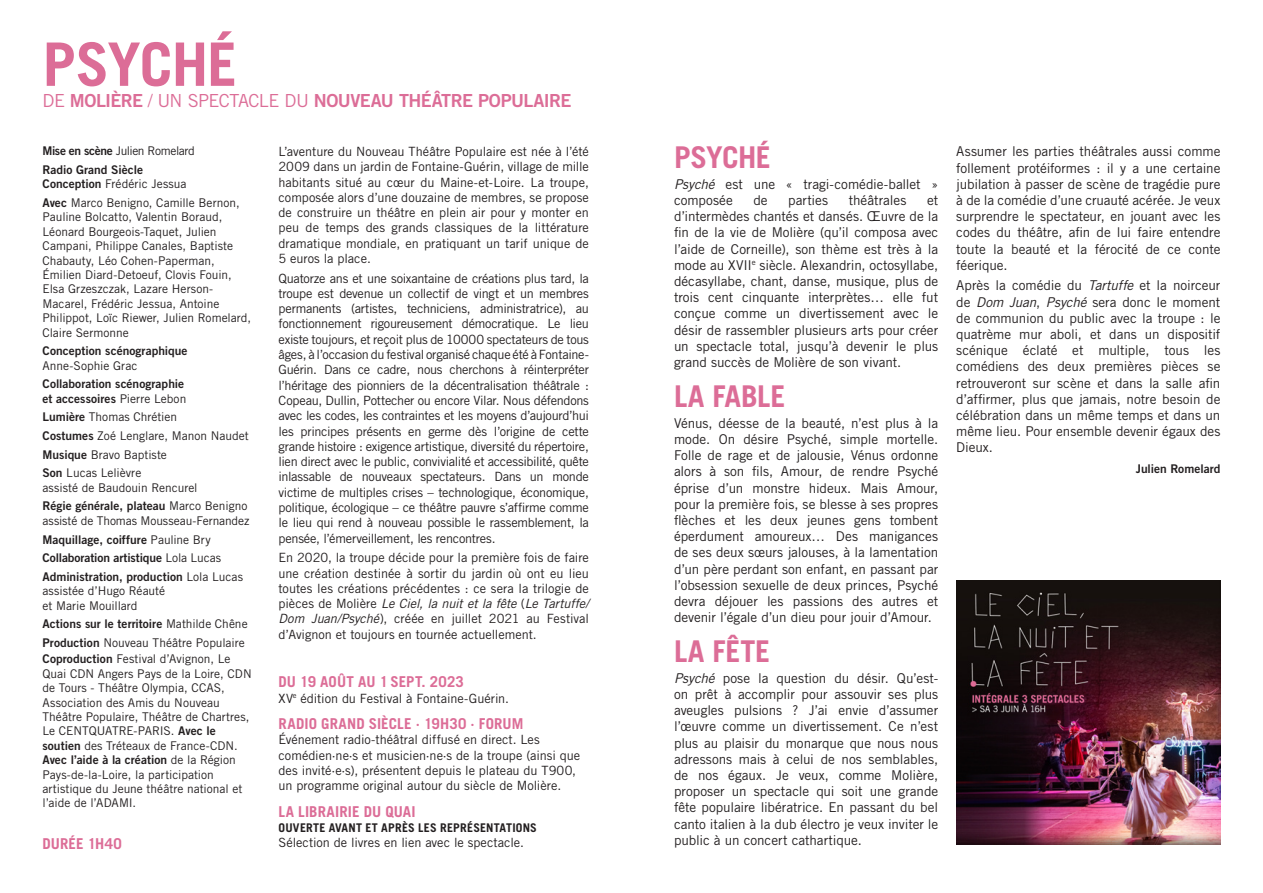
<style>
.page{position:relative;width:1263px;height:893px;background:#fff}
.page>*{position:absolute;margin:0;border:0;box-sizing:border-box;transform-origin:0 0}
.t1{font:700 60px "Trade Gothic LT Pro";letter-spacing:-.02em;color:#dc6d97}
.t2{font:700 30px "Trade Gothic LT Pro";letter-spacing:-.005em;color:#dc6d97}
.t3{font:18px "Trade Gothic LT Pro Bd 2";letter-spacing:-.035em;color:#dc6d97}
.t4{font:700 15px "Trade Gothic LT Pro";letter-spacing:.005em;color:#dc6d97}
.t5{font:13.5px/16.2px "Trade Gothic LT Pro";letter-spacing:-.005em;color:#231f20;text-align:justify}
.t6{font:12.75px/15.3px "Trade Gothic LT Pro";letter-spacing:-.005em;color:#231f20}
.t7{font:12px/14.4px "Trade Gothic LT Pro";color:#231f20}
.t8{font:12px/14.4px "Trade Gothic LT Pro Bd 2";color:#231f20}
.t9{font:700 12px "Trade Gothic LT Pro";letter-spacing:.02em;color:#231f20}
.t10{font:12px "Trade Gothic LT Pro";letter-spacing:-.035em;color:#231f20}
.s1{font-family:"Trade Gothic LT Pro"}
.s2{font-family:"Trade Gothic LT Pro";font-weight:300}
.s3{font-family:"Trade Gothic LT Pro Bd 2"}
.s4{font-style:italic}
</style>
<div class="page">
<img style="left:956px;top:580px;width:264px;height:264px">
<p class="t1" style="left:43px;top:28px;width:196px">PSYCHÉ</p>
<p class="t3" style="left:43px;top:90px;width:530px"><span class="s1">DE</span> MOLIÈRE <span class="s2">/</span> <span class="s1">UN SPECTACLE DU</span> NOUVEAU THÉÂTRE POPULAIRE</p>
<p class="t10" style="left:43px;top:144px;width:154px"><span class="s3">Mise en scène</span> Julien Romelard</p>
<p class="t8" style="left:43px;top:162px;width:145px">Radio Grand Siècle<br>Conception <span class="s1">Frédéric Jessua</span></p>
<p class="t7" style="left:43px;top:195px;width:210px"><span class="s3">Avec</span> Marco Benigno, Camille Bernon, Pauline Bolcatto, Valentin Boraud, Léonard Bourgeois-Taquet, Julien Campani, Philippe Canales, Baptiste Chabauty, Léo Cohen-Paperman, Émilien Diard-Detoeuf, Clovis Fouin, Elsa Grzeszczak, Lazare Herson-Macarel, Frédéric Jessua, Antoine Philippot, Loïc Riewer, Julien Romelard, Claire Sermonne</p>
<p class="t8" style="left:43px;top:344px;width:147px">Conception scénographique<br><span class="s1">Anne-Sophie Grac</span></p>
<p class="t8" style="left:43px;top:377px;width:145px">Collaboration scénographie et accessoires <span class="s1">Pierre Lebon</span></p>
<p class="t7" style="left:43px;top:410px;width:136px"><span class="s3">Lumière</span> Thomas Chrétien</p>
<p class="t7" style="left:43px;top:428px;width:208px"><span class="s3">Costumes</span> Zoé Lenglare, Manon Naudet</p>
<p class="t7" style="left:43px;top:447px;width:126px"><span class="s3">Musique</span> Bravo Baptiste</p>
<p class="t7" style="left:43px;top:466px;width:157px"><span class="s3">Son</span> Lucas Lelièvre<br>assisté de Baudouin Rencurel</p>
<p class="t7" style="left:43px;top:499px;width:208px"><span class="s3">Régie générale, plateau</span> Marco Benigno assisté de Thomas Mousseau-Fernandez</p>
<p class="t8" style="left:43px;top:532px;width:170px">Maquillage, coiffure <span class="s1">Pauline Bry</span></p>
<p class="t8" style="left:43px;top:550px;width:180px">Collaboration artistique <span class="s1">Lola Lucas</span></p>
<p class="t7" style="left:43px;top:569px;width:202px"><span class="s3">Administration, production</span> Lola Lucas assistée d’Hugo Réauté<br>et Marie Mouillard</p>
<p class="t8" style="left:43px;top:617px;width:207px">Actions sur le territoire <span class="s1">Mathilde Chêne</span></p>
<p class="t7" style="left:43px;top:635px;width:204px"><span class="s3">Production</span> Nouveau Théâtre Populaire</p>
<p class="t7" style="left:43px;top:652px;width:211px"><span class="s3">Coproduction</span> Festival d’Avignon, Le Quai CDN Angers Pays de la Loire, CDN de Tours - Théâtre Olympia, CCAS, Association des Amis du Nouveau Théâtre Populaire, Théâtre de Chartres, Le CENTQUATRE-PARIS. <span class="s3">Avec le soutien</span> des Tréteaux de France-CDN.<br><span class="s3">Avec l’aide à la création</span> de la Région Pays-de-la-Loire, la participation artistique du Jeune théâtre national et l’aide de l’ADAMI.</p>
<p class="t4" style="left:43px;top:835px;width:81px">DURÉE 1H40</p>
<p class="t6" style="left:279px;top:144px;width:312px">L’aventure du Nouveau Théâtre Populaire est née à l’été 2009 dans un jardin de Fontaine-Guérin, village de mille habitants situé au cœur du Maine-et-Loire. La troupe, composée alors d’une douzaine de membres, se propose de construire un théâtre en plein air pour y monter en peu de temps des grands classiques de la littérature dramatique mondiale, en pratiquant un tarif unique de 5 euros la place.</p>
<p class="t6" style="left:279px;top:270px;width:312px;text-align:justify">Quatorze ans et une soixantaine de créations plus tard, la troupe est devenue un collectif de vingt et un membres permanents (artistes, techniciens, administratrice), au fonctionnement rigoureusement démocratique. Le lieu existe toujours, et reçoit plus de 10000 spectateurs de tous âges, à l’occasion du festival organisé chaque été à Fontaine-Guérin. Dans ce cadre, nous cherchons à réinterpréter l’héritage des pionniers de la décentralisation théâtrale :<br>Copeau, Dullin, Pottecher ou encore Vilar. Nous défendons avec les codes, les contraintes et les moyens d’aujourd’hui les principes présents en germe dès l’origine de cette grande histoire : exigence artistique, diversité du répertoire, lien direct avec le public, convivialité et accessibilité, quête inlassable de nouveaux spectateurs. Dans un monde victime de multiples crises – technologique, économique, politique, écologique – ce théâtre pauvre s’affirme comme le lieu qui rend à nouveau possible le rassemblement, la pensée, l’émerveillement, les rencontres.</p>
<p class="t6" style="left:279px;top:550px;width:312px;text-align:justify">En 2020, la troupe décide pour la première fois de faire une création destinée à sortir du jardin où ont eu lieu toutes les créations précédentes : ce sera la trilogie de pièces de Moliè re <span class="s4">Le Ciel, la nuit et la fête</span> (<span class="s4">Le Tartuffe/ Dom Juan/Psyché</span>), créée en juillet 2021 au Festival d’Avignon et toujours en tournée actuellement.</p>
<p class="t4" style="left:279px;top:673px;width:187px">DU 19 AOÛT AU 1 SEPT. 2023</p>
<p class="t6" style="left:279px;top:690px;width:232px">XV<sup>e</sup> édition du Festival à Fontaine-Guérin.</p>
<p class="t4" style="left:279px;top:715px;width:246px">RADIO GRAND SIÈCLE · 19H30 · FORUM</p>
<p class="t6" style="left:279px;top:732px;width:303px">Événement radio-théâtral diffusé en direct. Les comédien·ne·s et musicien·ne·s de la troupe (ainsi que des invité·e·s), présentent depuis le plateau du T900, un programme original autour du siècle de Molière.</p>
<p class="t4" style="left:279px;top:802px;width:139px">LA LIBRAIRIE DU QUAI</p>
<p class="t9" style="left:279px;top:820px;width:260px">OUVERTE AVANT ET APRÈS LES REPRÉSENTATIONS</p>
<p class="t6" style="left:279px;top:835px;width:247px">Sélection de livres en lien avec le spectacle.</p>
<p class="t2" style="left:674px;top:139px;width:98px">PSYCHÉ</p>
<p class="t5" style="left:674px;top:176px;width:266px"><span class="s4">Psyché</span> est une « tragi-comédie-ballet » composée</p>
<p class="t5" style="left:753px;top:192px;width:16px">de</p>
<p class="t5" style="left:788px;top:192px;width:42px">parties</p>
<p class="t5" style="left:849px;top:192px;width:59px">théâtrales</p>
<p class="t5" style="left:674px;top:192px;width:266px;text-indent:253px">et d’intermèdes chantés et dansés. OEuvre de la fin de la vie de Molière (qu’il composa avec l’aide de Corneille), son thème est très à la mode au XVII<sup>e</sup> siècle. Alexandrin, octosyllabe, décasyllabe, chant, danse, musique, plus de trois cent cinquante interprètes… elle fut conçue comme un divertissement avec le désir de rassembler plusieurs arts pour créer un spectacle total, jusqu’à devenir le plus grand succès de Molière de son vivant.</p>
<p class="t2" style="left:674px;top:378px;width:113px">LA FABLE</p>
<p class="t5" style="left:674px;top:415px;width:266px">Vénus, déesse de la beauté, n’est plus à la mode. On désire Psyché, simple mortelle.<br>Folle de rage et de jalousie, Vénus ordonne alors à son fils, Amour, de rendre Psyché éprise d’un monstre hideux. Mais Amour, pour la première fois, se blesse à ses propres flèches et les deux jeunes gens tombent éperdument amoureux… Des manigances de ses deux soeurs jalouses, à la lamentation d’un père perdant son enfant, en passant par l’obsession sexuelle de deux princes, Psyché devra déjouer les passions des autres et devenir l’égale d’un dieu pour jouir d’Amour.</p>
<p class="t2" style="left:674px;top:633px;width:98px">LA FÊTE</p>
<p class="t5" style="left:674px;top:670px;width:266px"><span class="s4">Psyché</span> pose la question du désir. Qu’est&shy;on prêt à accomplir pour assouvir ses plus aveugles pulsions ? J’ai envie d’assumer l’oeuvre comme un divertissement. Ce n’est plus au plaisir du monarque que nous nous adressons mais à celui de nos semblables, de nos égaux. Je veux, comme Molière, proposer un spectacle qui soit une grande fête populaire libératrice. En passant du bel canto italien à la dub électro je veux inviter le public à un concert cathartique.</p>
<p class="t5" style="left:956px;top:143px;width:266px">Assumer les parties théâtrales aussi comme follement protéiformes : il y a une certaine jubilation à passer de scène de tragédie pure à de la comédie d’une cruauté acérée. Je veux surprendre le spectateur, en jouant avec les codes du théâtre, afin de lui faire entendre toute la beauté et la férocité de ce conte féerique.</p>
<p class="t5" style="left:956px;top:277px;width:266px">Après la comédie du <span class="s4">Tartuffe</span> et la noirceur de <span class="s4">Dom Juan</span>, <span class="s4">Psyché</span> sera donc le moment de communion du public avec la troupe : le quatrème mur aboli, et dans un dispositif scénique éclaté et multiple, tous les comédiens des deux premières pièces se retrouveront sur scène et dans la salle afin d’affirmer, plus que jamais, notre besoin de célébration dans un même temps et dans un même lieu. Pour ensemble devenir égaux des Dieux.</p>
<p class="t8" style="left:1136px;top:461px;width:86px">Julien Romelard</p>
</div>
